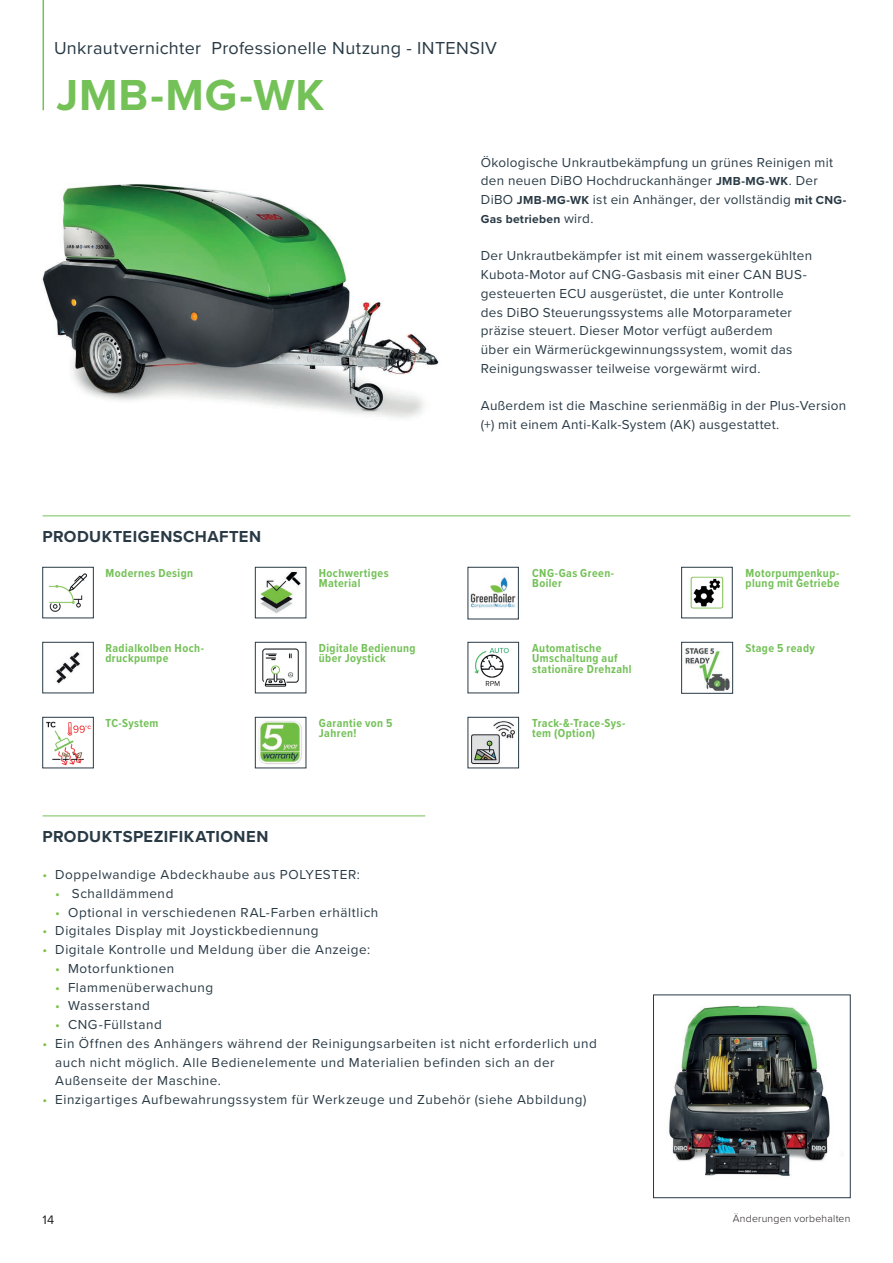
<style>
.page{position:relative;width:893px;height:1263px;background:#fff}
.page>*{position:absolute;margin:0;border:0;box-sizing:border-box;transform-origin:0 0}
.t1{font:700 45px "Proxima Nova";letter-spacing:.02em;color:#74c158}
.t2{font:18px "Proxima Nova";letter-spacing:.02em;color:#293a45}
.t3{font:700 16.5px "Proxima Nova";letter-spacing:.025em;color:#293a45}
.t4{font:13.5px/18.8px "Proxima Nova";letter-spacing:.02em;color:#2a3b46}
.t5{font:13.5px/18.8px "Proxima Nova";letter-spacing:.04em;color:#293a45}
.t6{font:12.75px "Proxima Nova";color:#231f20}
.t7{font:700 12px/10.5px "Proxima Nova Cond";letter-spacing:.035em;color:#74c158}
.t8{font:700 12px "Proxima Nova";letter-spacing:.025em;color:#293a45}
.t9{font:300 10.5px "Proxima Nova";letter-spacing:.02em;color:#231f20}
.s1{font-weight:700;font-size:12px;color:#293a45}
.s2{font-weight:400;font-size:13.5px;color:#2a3b46}
.s3{color:#7bc144}
</style>
<div class="page">
<hr style="left:43px;top:516px;width:807px;height:1px;background:#74c158">
<hr style="left:43px;top:0;width:1px;height:110px;background:#74c158">
<hr style="left:43px;top:816px;width:382px;height:1px;background:#74c158">
<img style="left:48px;top:573px;width:39px;height:39px">
<div style="left:43px;top:567px;width:51px;height:51px;border:1px solid #293a45"></div>
<img style="left:54px;top:651px;width:26px;height:33px">
<div style="left:43px;top:642px;width:51px;height:51px;border:1px solid #293a45"></div>
<img style="left:46px;top:721px;width:45px;height:45px">
<div style="left:43px;top:717px;width:51px;height:51px;border:1px solid #293a45"></div>
<img style="left:258px;top:721px;width:44px;height:43px">
<div style="left:255px;top:717px;width:51px;height:51px;border:1px solid #293a45"></div>
<img style="left:262px;top:648px;width:37px;height:39px">
<div style="left:255px;top:642px;width:51px;height:51px;border:1px solid #293a45"></div>
<img style="left:260px;top:571px;width:41px;height:43px">
<div style="left:255px;top:567px;width:51px;height:51px;border:1px solid #293a45"></div>
<img style="left:470px;top:577px;width:46px;height:31px">
<div style="left:468px;top:567px;width:51px;height:52px;border:1px solid #293a45"></div>
<img style="left:474px;top:647px;width:35px;height:39px">
<div style="left:468px;top:642px;width:51px;height:51px;border:1px solid #293a45"></div>
<img style="left:470px;top:721px;width:45px;height:44px">
<div style="left:468px;top:717px;width:51px;height:51px;border:1px solid #293a45"></div>
<img style="left:690px;top:576px;width:34px;height:33px">
<div style="left:681px;top:567px;width:51px;height:51px;border:1px solid #293a45"></div>
<img style="left:684px;top:648px;width:46px;height:43px">
<div style="left:681px;top:642px;width:52px;height:51px;border:1px solid #293a45"></div>
<img style="left:42px;top:184px;width:397px;height:234px">
<img style="left:669px;top:1005px;width:161px;height:171px">
<div style="left:653px;top:995px;width:197px;height:203px;border:1px solid #293a45"></div>
<h2 class="t2" style="left:54px;top:35px;width:444px">Unkrautvernichter Professionelle Nutzung - INTENSIV</h2>
<h1 class="t1" style="left:56px;top:62px;width:269px">JMB-MG-WK</h1>
<p class="t4" style="left:481px;top:152px;width:367px">Ökologische Unkrautbekämpfung un grünes Reinigen mit den neuen DiBO Hochdruckanhänger <span class="s1">JMB-MG-WK</span>. Der<br>DiBO <span class="s1">JMB-MG-WK</span> ist ein Anhänger, der vollständig <span class="s1">mit CNG-</span></p>
<p class="t8" style="left:481px;top:210px;width:114px">Gas betrieben <span class="s2">wird.</span></p>
<p class="t4" style="left:481px;top:246px;width:333px">Der Unkrautbekämpfer ist mit einem wassergekühlten Kubota-Motor auf CNG-Gasbasis mit einer CAN BUS&shy;gesteuerten ECU ausgerüstet, die unter Kontrolle<br>des DiBO Steuerungssystems alle Motorparameter präzise steuert. Dieser Motor verfügt außerdem<br>über ein Wärmerückgewinnungssystem, womit das Reinigungswasser teilweise vorgewärmt wird.</p>
<p class="t4" style="left:481px;top:396px;width:367px">Außerdem ist die Maschine serienmäßig in der Plus-Version (+) mit einem Anti-Kalk-System (AK) ausgestattet.</p>
<p class="t3" style="left:43px;top:524px;width:220px">PRODUKTEIGENSCHAFTEN</p>
<p class="t7" style="left:106px;top:567px;width:89px">Modernes Design</p>
<p class="t7" style="left:319px;top:567px;width:71px">Hochwertiges<br>Material</p>
<p class="t7" style="left:532px;top:567px;width:83px">CNG-Gas Green-<br>Boiler</p>
<p class="t7" style="left:745px;top:567px;width:95px">Motorpumpenkup&shy;plung mit Getriebe</p>
<p class="t7" style="left:106px;top:642px;width:100px">Radialkolben Hoch&shy;druckpumpe</p>
<p class="t7" style="left:319px;top:642px;width:98px">Digitale Bedienung über Joystick</p>
<p class="t7" style="left:532px;top:642px;width:101px">Automatische<br>Umschaltung auf stationäre Drehzahl</p>
<p class="t7" style="left:745px;top:642px;width:71px">Stage 5 ready</p>
<p class="t7" style="left:106px;top:717px;width:55px">TC-System</p>
<p class="t7" style="left:319px;top:717px;width:75px">Garantie von 5<br>Jahren!</p>
<p class="t7" style="left:532px;top:717px;width:95px">Track-&amp;-Trace-Sys&shy;tem (Option)</p>
<p class="t3" style="left:43px;top:824px;width:227px">PRODUKTSPEZIFIKATIONEN</p>
<p class="t5" style="left:43px;top:865px;width:319px"><span class="s3">•</span> Doppelwandige Abdeckhaube aus POLYESTER:</p>
<p class="t5" style="left:55px;top:883px;width:120px"><span class="s3">•</span> Schalldämmend</p>
<p class="t5" style="left:55px;top:902px;width:325px"><span class="s3">•</span> Optional in verschiedenen RAL-Farben erhältlich</p>
<p class="t5" style="left:43px;top:921px;width:278px"><span class="s3">•</span> Digitales Display mit Joystickbediennung</p>
<p class="t5" style="left:43px;top:940px;width:329px"><span class="s3">•</span> Digitale Kontrolle und Meldung über die Anzeige:</p>
<p class="t5" style="left:55px;top:958px;width:121px"><span class="s3">•</span> Motorfunktionen</p>
<p class="t5" style="left:55px;top:977px;width:160px"><span class="s3">•</span> Flammenüberwachung</p>
<p class="t5" style="left:55px;top:996px;width:96px"><span class="s3">•</span> Wasserstand</p>
<p class="t5" style="left:55px;top:1015px;width:108px"><span class="s3">•</span> CNG-Füllstand</p>
<p class="t5" style="left:55px;top:1033px;width:543px;text-indent:-13px"><span class="s3">•</span> Ein Öffnen des Anhängers während der Reinigungsarbeiten ist nicht erforderlich und auch nicht möglich. Alle Bedienelemente und Materialien befinden sich an der<br>Außenseite der Maschine.</p>
<p class="t5" style="left:43px;top:1090px;width:545px"><span class="s3">•</span> Einzigartiges Aufbewahrungssystem für Werkzeuge und Zubehör (siehe Abbildung)</p>
<p class="t6" style="left:43px;top:1210px;width:13px">14</p>
<p class="t9" style="left:733px;top:1210px;width:119px">Änderungen vorbehalten</p>
</div>
